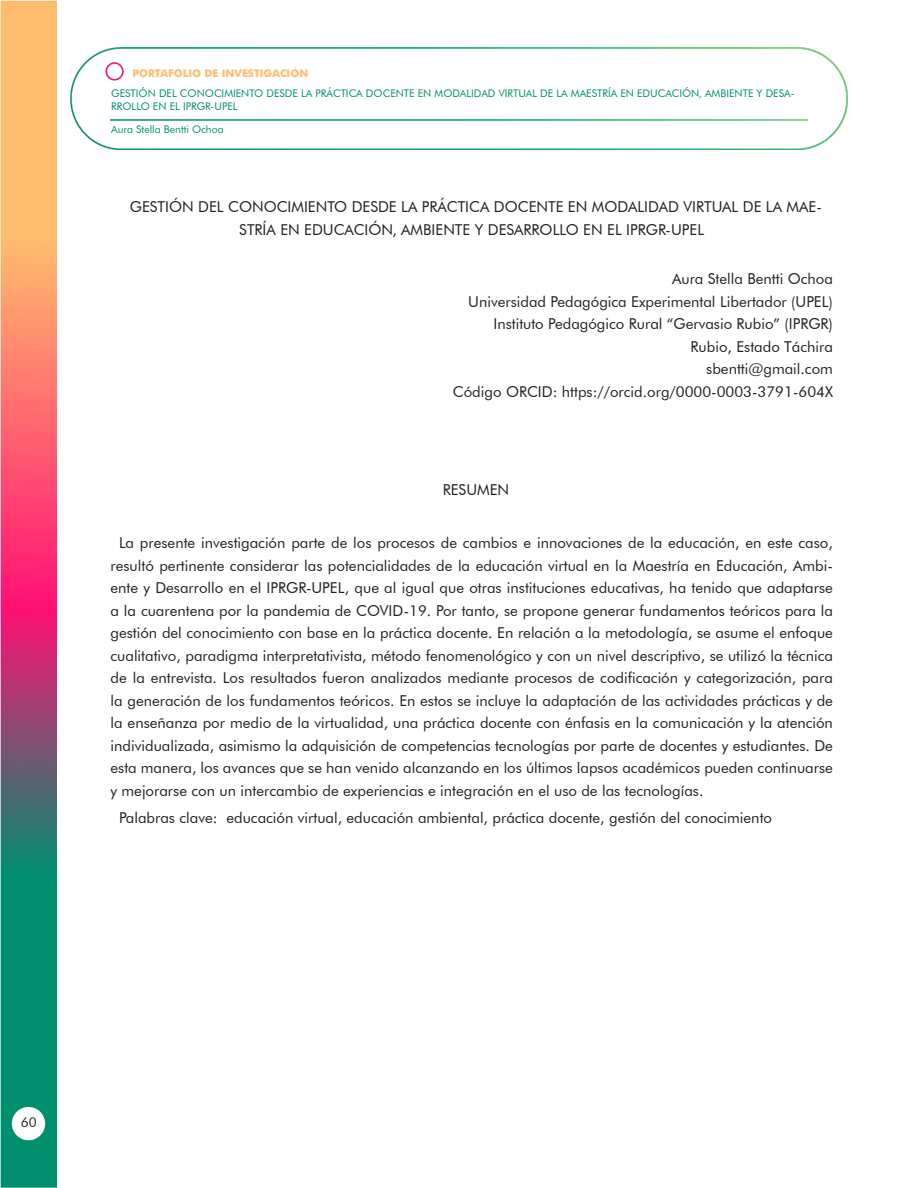
<style>
.page{position:relative;width:918px;height:1188px;background:#fff}
.page>*{position:absolute;margin:0;border:0;box-sizing:border-box;transform-origin:0 0}
.Heading_1{font:15px/22.5px "Futura BT";color:#231f20;text-align:center}
.t1{font:13.5px "Futura BT";color:#231f20}
.t2{font:10.5px/12.6px "Futura BT";color:#008f6d}
.t3{font:700 10.5px "Futura";color:#ffbc6d}
</style>
<div class="page">
<img style="left:0;top:0;width:57px;height:1188px">
<img style="left:71px;top:48px;width:776px;height:102px">
<div style="left:12px;top:1107px;width:33px;height:33px;background:#fff;border-radius:50%"></div>
<p class="t3" style="left:132px;top:66px;width:177px">PORTAFOLIO DE INVESTIGACIÓN</p>
<p class="t2" style="left:111px;top:87px;width:685px">GESTIÓN DEL CONOCIMIENTO DESDE LA PRÁCTICA DOCENTE EN MODALIDAD VIRTUAL DE LA MAESTRÍA EN EDUCACIÓN, AMBIENTE Y DESA-<br>RROLLO EN EL IPRGR-UPEL</p>
<p class="t2" style="left:111px;top:123px;width:114px">Aura Stella Bentti Ochoa</p>
<p class="Heading_1" style="left:130px;top:196px;width:694px">GESTIÓN DEL CONOCIMIENTO DESDE LA PRÁCTICA DOCENTE EN MODALIDAD VIRTUAL DE LA MAE-<br>STRÍA EN EDUCACIÓN, AMBIENTE Y DESARROLLO EN EL IPRGR-UPEL</p>
<p class="Heading_1" style="left:672px;top:268px;width:162px">Aura Stella Bentti Ochoa</p>
<p class="Heading_1" style="left:468px;top:290px;width:366px">Universidad Pedagógica Experimental Libertador (UPEL)</p>
<p class="Heading_1" style="left:493px;top:313px;width:341px">Instituto Pedagógico Rural “Gervasio Rubio” (IPRGR)</p>
<p class="Heading_1" style="left:691px;top:335px;width:144px">Rubio, Estado Táchira</p>
<p class="Heading_1" style="left:706px;top:358px;width:128px">sbentti@gmail.com</p>
<p class="Heading_1" style="left:453px;top:380px;width:382px">Código ORCID: https://orcid.org/0000-0003-3791-604X</p>
<p class="Heading_1" style="left:443px;top:478px;width:68px">RESUMEN</p>
<p class="Heading_1" style="left:111px;top:532px;width:724px;text-align:justify;text-indent:9px">La presente investigación parte de los procesos de cambios e innovaciones de la educación, en este caso, resultó pertinente considerar las potencialidades de la educación virtual en la Maestría en Educación, Ambi&shy;ente y Desarrollo en el IPRGR-UPEL, que al igual que otras instituciones educativas, ha tenido que adaptarse a la cuarentena por la pandemia de COVID-19. Por tanto, se propone generar fundamentos teóricos para la gestión del conocimiento con base en la práctica docente. En relación a la metodología, se asume el enfoque cualitativo, paradigma interpretativista, método fenomenológico y con un nivel descriptivo, se utilizó la técnica de la entrevista. Los resultados fueron analizados mediante procesos de codificación y categorización, para la generación de los fundamentos teóricos. En estos se incluye la adaptación de las actividades prácticas y de la enseñanza por medio de la virtualidad, una práctica docente con énfasis en la comunicación y la atención individualizada, asimismo la adquisición de competencias tecnologías por parte de docentes y estudiantes. De esta manera, los avances que se han venido alcanzando en los últimos lapsos académicos pueden continuarse y mejorarse con un intercambio de experiencias e integración en el uso de las tecnologías.</p>
<p class="Heading_1" style="left:119px;top:806px;width:655px">Palabras clave: educación virtual, educación ambiental, práctica docente, gestión del conocimiento</p>
<p class="t1" style="left:21px;top:1114px;width:17px">60</p>
</div>
